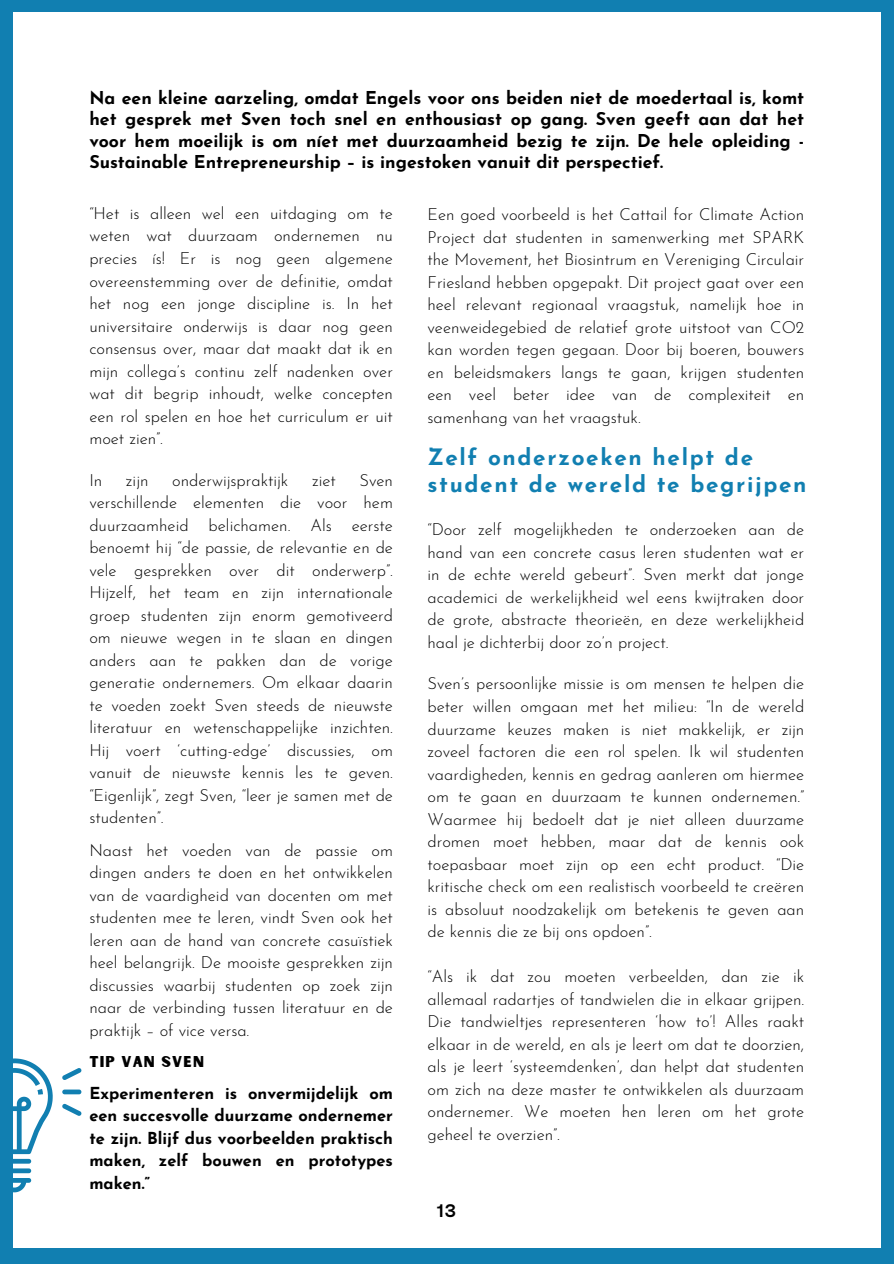
<style>
.page{position:relative;width:894px;height:1264px;background:#fff}
.page>*{position:absolute;margin:0;border:0;box-sizing:border-box;transform-origin:0 0}
.t1{font:700 22.5px/27px "Josefin Sans";letter-spacing:.075em;color:#117fb1}
.t2{font:18px "Poly Sans Median";color:#000}
.t3{font:700 17.7px/21.3px "Josefin Sans";color:#000;text-align:justify}
.t4{font:300 16.5px/22.5px "Josefin Sans";color:#000;text-align:justify}
.t5{font:700 16.5px/22.5px "Josefin Sans";color:#000;text-align:justify}
.t6{font:15px "Sunborn Sans One";letter-spacing:.075em;color:#000}
</style>
<div class="page">
<div style="left:0;top:0;width:893px;height:1263px;background:#117fb1"></div>
<div style="left:13px;top:12px;width:867px;height:1235px;background:#fff"></div>
<svg style="left:13px;top:1058px;width:40px;height:134px"></svg>
<svg style="left:62px;top:1089px;width:19px;height:5px"></svg>
<svg style="left:62px;top:1103px;width:19px;height:12px"></svg>
<svg style="left:62px;top:1068px;width:19px;height:11px"></svg>
<h2 class="t3" style="left:89px;top:89px;width:716px">Na een kleine aarzeling, omdat Engels voor ons beiden niet de moedertaal is, komt het gesprek met Sven toch snel en enthousiast op gang. Sven geeft aan dat het voor hem moeilijk is om níet met duurzaamheid bezig te zijn. De hele opleiding - Sustainable Entrepreneurship – is ingestoken vanuit dit perspectief.</h2>
<p class="t4" style="left:89px;top:203px;width:305px">“Het is alleen wel een uitdaging om te weten wat duurzaam ondernemen nu precies ís! Er is nog geen algemene overeenstemming over de definitie, omdat het nog een jonge discipline is. In het universitaire onderwijs is daar nog geen consensus over, maar dat maakt dat ik en mijn collega’s continu zelf nadenken over wat dit begrip inhoudt, welke concepten een rol spelen en hoe het curriculum er uit moet zien”.</p>
<h3 class="t4" style="left:89px;top:470px;width:14px">In</h3>
<h3 class="t4" style="left:126px;top:470px;width:24px">zijn</h3>
<h3 class="t4" style="left:172px;top:470px;width:118px">onderwijspraktijk</h3>
<h3 class="t4" style="left:312px;top:470px;width:25px">ziet</h3>
<h3 class="t4" style="left:89px;top:470px;width:305px;text-indent:270px">Sven verschillende elementen die voor hem duurzaamheid belichamen. Als eerste benoemt hij “de passie, de relevantie en de vele gesprekken over dit onderwerp”.<br>Hijzelf, het team en zijn internationale groep studenten zijn enorm gemotiveerd om nieuwe wegen in te slaan en dingen anders aan te pakken dan de vorige generatie ondernemers. Om elkaar daarin te voeden zoekt Sven steeds de nieuwste literatuur en wetenschappelijke inzichten.<br>Hij voert ‘cutting-edge’ discussies, om vanuit de nieuwste kennis les te geven. “Eigenlijk”, zegt Sven, “leer je samen met de studenten”.</h3>
<h3 class="t4" style="left:89px;top:840px;width:305px">Naast het voeden van de passie om dingen anders te doen en het ontwikkelen van de vaardigheid van docenten om met studenten mee te leren, vindt Sven ook het leren aan de hand van concrete casuïstiek heel belangrijk. De mooiste gesprekken zijn discussies waarbij studenten op zoek zijn naar de verbinding tussen literatuur en de praktijk – of vice versa.</h3>
<h2 class="t6" style="left:89px;top:1051px;width:116px">TIP VAN SVEN</h2>
<h3 class="t5" style="left:89px;top:1083px;width:305px">Experimenteren is onvermijdelijk om een succesvolle duurzame ondernemer te zijn. Blijf dus voorbeelden praktisch maken, zelf bouwen en prototypes maken.”</h3>
<h3 class="t4" style="left:427px;top:205px;width:378px">Een goed voorbeeld is het Cattail for Climate Action Project dat studenten in samenwerking met SPARK the Movement, het Biosintrum en Vereniging Circulair Friesland hebben opgepakt. Dit project gaat over een heel relevant regionaal vraagstuk, namelijk hoe in veenweidegebied de relatief grote uitstoot van CO2 kan worden tegen gegaan. Door bij boeren, bouwers en beleidsmakers langs te gaan, krijgen studenten een veel beter idee van de complexiteit en samenhang van het vraagstuk.</h3>
<h3 class="t1" style="left:427px;top:446px;width:380px">Zelf onderzoeken helpt de student de wereld te begrijpen</h3>
<h3 class="t4" style="left:427px;top:520px;width:378px">“Door zelf mogelijkheden te onderzoeken aan de hand van een concrete casus leren studenten wat er in de echte wereld gebeurt”. Sven merkt dat jonge academici de werkelijkheid wel eens kwijtraken door de grote, abstracte theorieën, en deze werkelijkheid haal je dichterbij door zo’n project.</h3>
<h1 class="t4" style="left:427px;top:674px;width:378px">Sven’s persoonlijke missie is om mensen te helpen die beter willen omgaan met het milieu: “In de wereld duurzame keuzes maken is niet makkelijk, er zijn zoveel factoren die een rol spelen. Ik wil studenten vaardigheden, kennis en gedrag aanleren om hiermee om te gaan en duurzaam te kunnen ondernemen.” Waarmee hij bedoelt dat je niet alleen duurzame dromen moet hebben, maar dat de kennis ook toepasbaar moet zijn op een echt product. “Die kritische check om een realistisch voorbeeld te creëren is absoluut noodzakelijk om betekenis te geven aan de kennis die ze bij ons opdoen”.</h1>
<h3 class="t4" style="left:427px;top:966px;width:378px">“Als ik dat zou moeten verbeelden, dan zie ik allemaal radartjes of tandwielen die in elkaar grijpen.<br>Die tandwieltjes representeren ‘how to’! Alles raakt elkaar in de wereld, en als je leert om dat te doorzien, als je leert ‘systeemdenken’, dan helpt dat studenten om zich na deze master te ontwikkelen als duurzaam ondernemer. We moeten hen leren om het grote geheel te overzien”.</h3>
<p class="t2" style="left:437px;top:1202px;width:21px">13</p>
</div>
